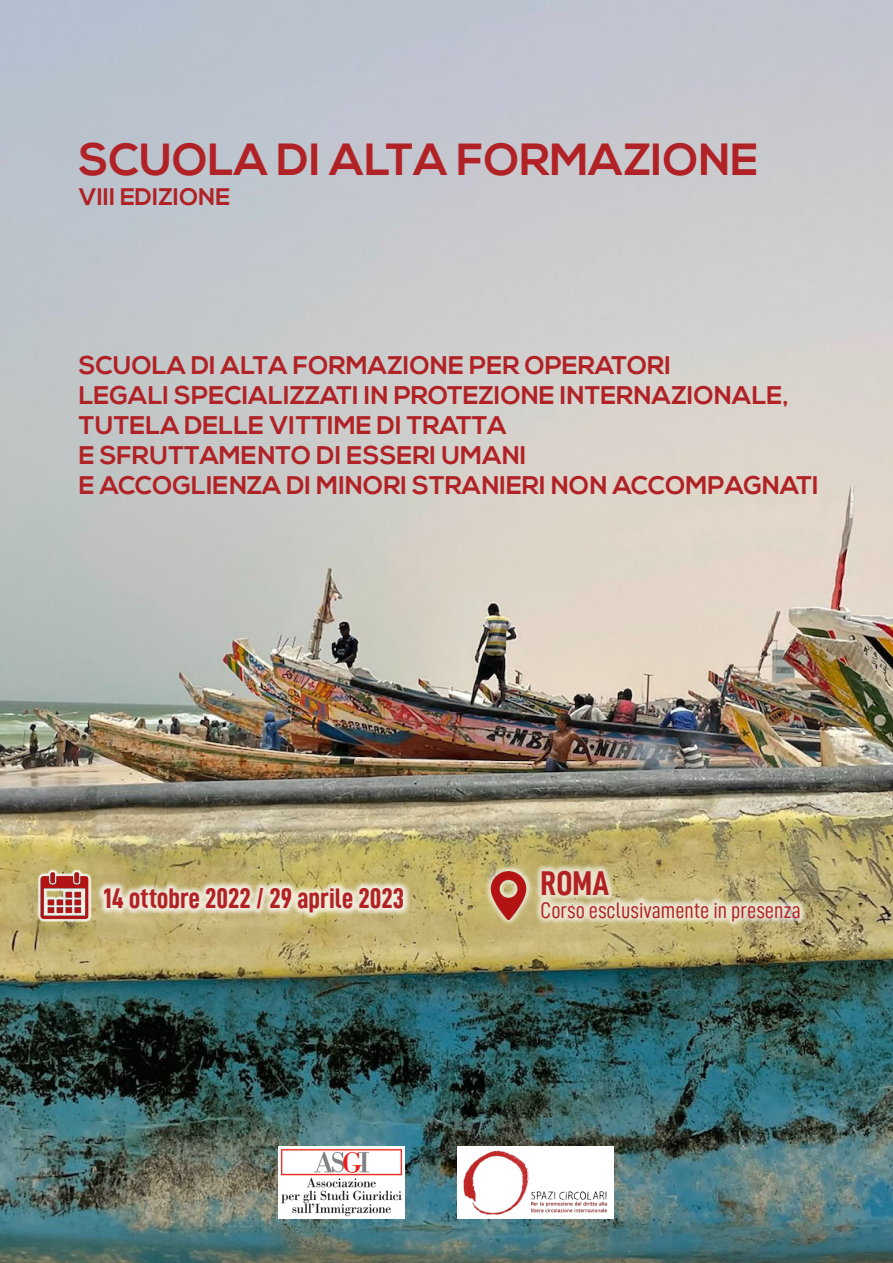
<style>
.page{position:relative;width:893px;height:1263px;background:#fff}
.page>*{position:absolute;margin:0;border:0;box-sizing:border-box;transform-origin:0 0}
.t1{font:700 45px "Nexa";color:#b12226}
.t2{font:34.5px "D DIN Condensed Bold";color:#b22124}
.t3{font:28.5px "D DIN Condensed Bold";color:#b22124}
.t4{font:700 25.5px "Nexa";color:#b12226}
.t5{font:700 24px "Nexa";color:#b12226}
.t6{font:22.5px "D DIN Condensed";color:#b22124}
</style>
<div class="page">
<img style="left:0;top:0;width:893px;height:1263px">
<div style="left:96px;top:880px;width:315px;height:40px;background:#fff;opacity:.75"></div>
<div style="left:534px;top:863px;width:274px;height:66px;background:#fff;opacity:.64"></div>
<img style="left:279px;top:1146px;width:125px;height:72px">
<img style="left:458px;top:1146px;width:155px;height:72px">
<div style="left:483px;top:864px;width:51px;height:63px;background:#fff;opacity:.68"></div>
<img style="left:485px;top:871px;width:48px;height:48px">
<div style="left:37px;top:869px;width:54px;height:53px;background:#fff;opacity:.81"></div>
<img style="left:40px;top:871px;width:48px;height:48px">
<p class="t1" style="left:79px;top:134px;width:681px">SCUOLA DI ALTA FORMAZIONE</p>
<p class="t5" style="left:79px;top:183px;width:153px">VIII EDIZIONE</p>
<p class="t4" style="left:79px;top:351px;width:594px">SCUOLA DI ALTA FORMAZIONE PER OPERATORI</p>
<p class="t4" style="left:79px;top:381px;width:712px">LEGALI SPECIALIZZATI IN PROTEZIONE INTERNAZIONALE,</p>
<p class="t4" style="left:79px;top:411px;width:429px">TUTELA DELLE VITTIME DI TRATTA</p>
<p class="t4" style="left:79px;top:441px;width:449px">E SFRUTTAMENTO DI ESSERI UMANI</p>
<p class="t4" style="left:79px;top:471px;width:742px">E ACCOGLIENZA DI MINORI STRANIERI NON ACCOMPAGNATI</p>
<p class="t3" style="left:103px;top:883px;width:302px">14 ottobre 2022 / 29 aprile 2023</p>
<p class="t2" style="left:541px;top:864px;width:70px">ROMA</p>
<p class="t6" style="left:541px;top:897px;width:262px">Corso esclusivamente in presenza</p>
</div>
